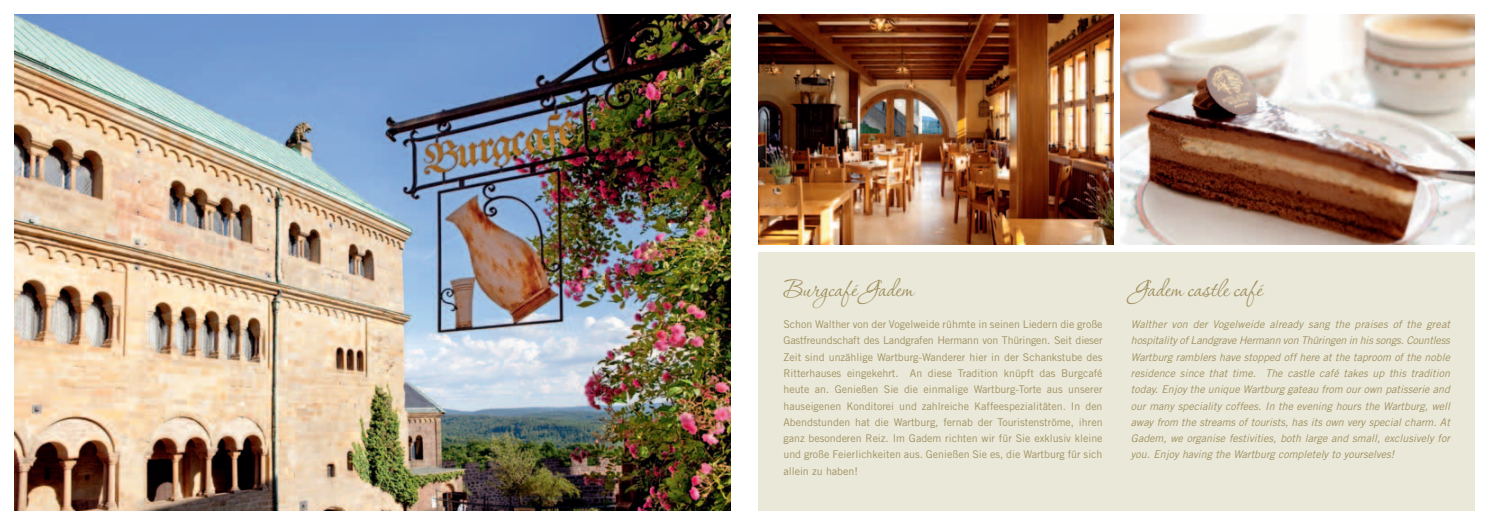
<style>
.page{position:relative;width:1489px;height:525px;background:#fff}
.page>*{position:absolute;margin:0;border:0;box-sizing:border-box;transform-origin:0 0}
.t1{font:30px "Corinthia Professional";color:#a29161}
.t2{font:10.62px/16.2px "Trade Gothic LT Std";color:#a29161;text-align:justify}
.t3{font:italic 10.62px/16.2px "Trade Gothic";color:#a29161;text-align:justify}
</style>
<div class="page">
<img style="left:14px;top:14px;width:716px;height:496px">
<img style="left:1120px;top:14px;width:354px;height:230px">
<img style="left:758px;top:14px;width:355px;height:230px">
<div style="left:758px;top:252px;width:716px;height:258px;background:#e9e8d9"></div>
<h1 class="t1" style="left:783px;top:273px;width:131px">Burgcafé Gadem</h1>
<p class="t2" style="left:783px;top:316px;width:320px">Schon Walther von der Vogelweide rühmte in seinen Liedern die große Gastfreundschaft des Landgrafen Hermann von Thüringen. Seit dieser Zeit sind unzählige Wartburg-Wanderer hier in der Schankstube des Ritterhauses eingekehrt. An diese Tradition knüpft das Burgcafé heute an. Genießen Sie die einmalige Wartburg-Torte aus unserer hauseigenen Konditorei und zahlreiche Kaffeespezialitäten. In den Abendstunden hat die Wartburg, fernab der Touristenströme, ihren ganz besonderen Reiz. Im Gadem richten wir für Sie exklusiv kleine und große Feierlichkeiten aus. Genießen Sie es, die Wartburg für sich allein zu haben!</p>
<h1 class="t1" style="left:1130px;top:273px;width:133px">Gadem castle café</h1>
<p class="t3" style="left:1130px;top:316px;width:320px">Walther von der Vogelweide already sang the praises of the great hospitality of Landgrave Hermann von Thüringen in his songs. Countless Wartburg ramblers have stopped off here at the taproom of the noble residence since that time. The castle café takes up this tradition today. Enjoy the unique Wartburg gateau from our own patisserie and our many speciality coffees. In the evening hours the Wartburg, well away from the streams of tourists, has its own very special charm. At Gadem, we organise festivities, both large and small, exclusively for you. Enjoy having the Wartburg completely to yourselves!</p>
</div>
